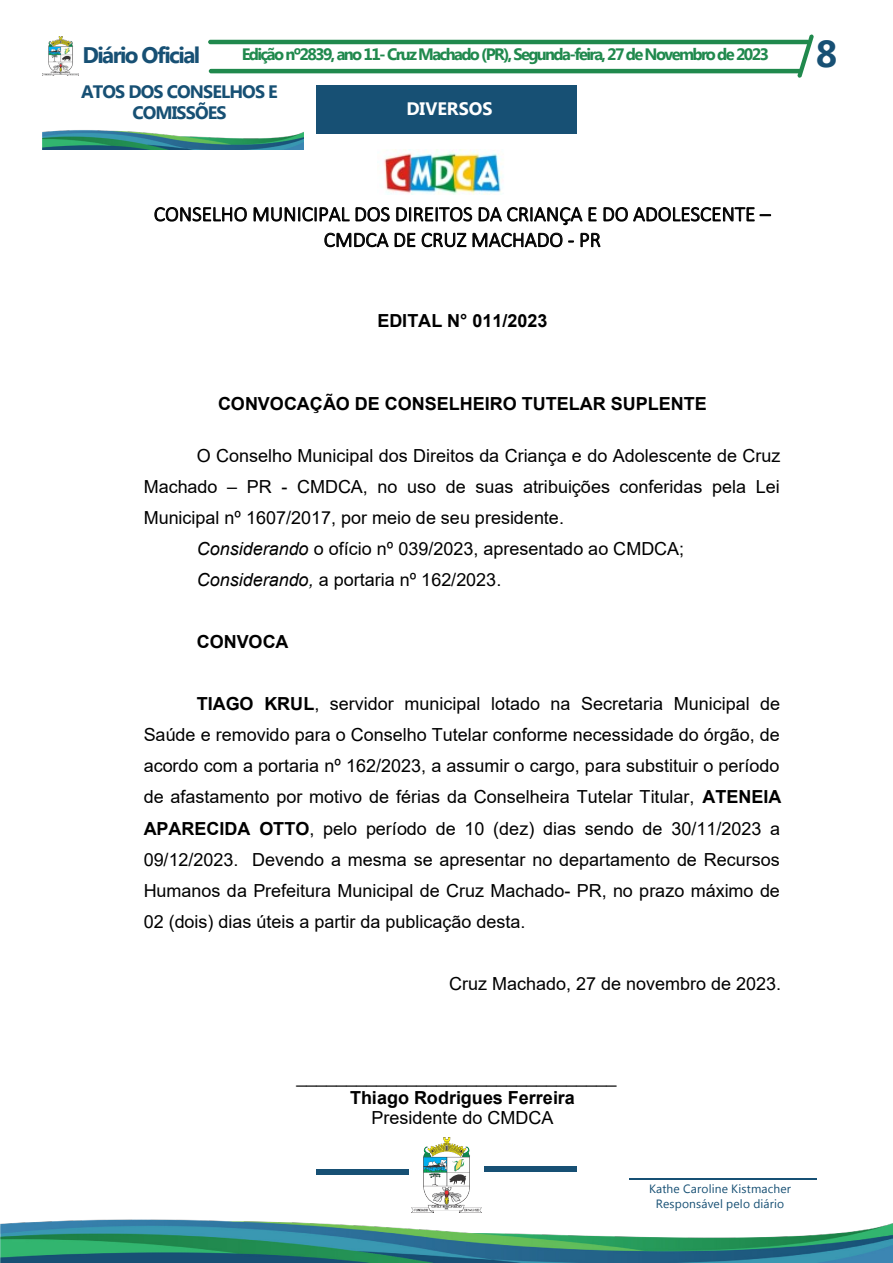
<style>
.page{position:relative;width:893px;height:1263px;background:#fff}
.page>*{position:absolute;margin:0;border:0;box-sizing:border-box;transform-origin:0 0}
.t1{font:700 37.5px "Myanmar Text";color:#175074}
.t2{font:700 22.5px "Myanmar Text";letter-spacing:-.07em;color:#175074}
.t3{font:300 21px/25.7px "Calibri";color:#000;text-align:center}
.t4{font:18px/31px "Arial";color:#000;text-align:justify}
.t5{font:700 18px "Arial";color:#000}
.t6{font:700 18px/21px "Myanmar Text";letter-spacing:-.05em;color:#175074;text-align:center}
.t7{font:700 18px "Myanmar Text";color:#fff}
.t8{font:700 16.5px "Myanmar Text";letter-spacing:-.1em;color:#20894d}
.t9{font:12px "Myanmar Text";letter-spacing:.015em;color:#175074}
.s1{font-style:italic}
.s2{font-weight:700}
</style>
<div class="page">
<hr style="left:208px;top:40px;width:602px;height:4px;background:#20894d;border-radius:2px">
<hr style="left:209px;top:69px;width:593px;height:4px;background:#20894d;border-radius:2px">
<img style="left:43px;top:37px;width:36px;height:38px">
<svg style="left:797px;top:34px;width:17px;height:44px"></svg>
<img style="left:0;top:1212px;width:893px;height:51px">
<svg style="left:316px;top:1169px;width:93px;height:6px"></svg>
<img style="left:411px;top:1137px;width:71px;height:75px">
<svg style="left:484px;top:1166px;width:93px;height:6px"></svg>
<img style="left:43px;top:130px;width:260px;height:20px">
<div style="left:316px;top:85px;width:261px;height:49px;background:#175074"></div>
<svg style="left:629px;top:1179px;width:187px;height:1px"></svg>
<img style="left:384px;top:150px;width:119px;height:45px">
<p class="t2" style="left:82px;top:42px;width:119px">Diário Oficial</p>
<p class="t8" style="left:242px;top:45px;width:529px">Edição nº2839, ano 11- Cruz Machado (PR), Segunda-feira, 27 de Novembro de 2023</p>
<p class="t1" style="left:816px;top:32px;width:23px">8</p>
<p class="t6" style="left:81px;top:81px;width:198px">ATOS DOS CONSELHOS E<br>COMISSÕES</p>
<p class="t7" style="left:406px;top:98px;width:88px">DIVERSOS</p>
<p class="t3" style="left:154px;top:203px;width:618px">CONSELHO MUNICIPAL DOS DIREITOS DA CRIANÇA E DO ADOLESCENTE –<br>CMDCA DE CRUZ MACHADO - PR</p>
<p class="t5" style="left:377px;top:311px;width:171px">EDITAL N° 011/2023</p>
<p class="t5" style="left:218px;top:394px;width:490px">CONVOCAÇÃO DE CONSELHEIRO TUTELAR SUPLENTE</p>
<p class="t4" style="left:197px;top:442px;width:585px">O Conselho Municipal dos Direitos da Criança e do Adolescente de Cruz</p>
<p class="t4" style="left:144px;top:473px;width:638px">Machado – PR - CMDCA, no uso de suas atribuições conferidas pela Lei</p>
<p class="t4" style="left:144px;top:504px;width:422px">Municipal nº 1607/2017, por meio de seu presidente.</p>
<p class="t4" style="left:197px;top:535px;width:489px"><span class="s1">Considerando</span> o ofício nº 039/2023, apresentado ao CMDCA;</p>
<p class="t4" style="left:197px;top:566px;width:306px"><span class="s1">Considerando,</span> a portaria nº 162/2023.</p>
<p class="t5" style="left:197px;top:632px;width:93px">CONVOCA</p>
<p class="t4" style="left:144px;top:690px;width:639px;text-indent:53px"><span class="s2">TIAGO KRUL</span>, servidor municipal lotado na Secretaria Municipal de Saúde e removido para o Conselho Tutelar conforme necessidade do órgão, de acordo com a portaria nº 162/2023, a assumir o cargo, para substituir o período de afastamento por motivo de férias da Conselheira Tutelar Titular, <span class="s2">ATENEIA APARECIDA OTTO</span>, pelo período de 10 (dez) dias sendo de 30/11/2023 a 09/12/2023. Devendo a mesma se apresentar no departamento de Recursos Humanos da Prefeitura Municipal de Cruz Machado- PR, no prazo máximo de 02 (dois) dias úteis a partir da publicação desta.</p>
<p class="t4" style="left:449px;top:969px;width:333px">Cruz Machado, 27 de novembro de 2023.</p>
<p class="t4" style="left:297px;top:1063px;width:321px">________________________________</p>
<p class="t5" style="left:350px;top:1088px;width:226px">Thiago Rodrigues Ferreira</p>
<p class="t4" style="left:372px;top:1104px;width:183px">Presidente do CMDCA</p>
<p class="t9" style="left:649px;top:1182px;width:144px">Kathe Caroline Kistmacher</p>
<p class="t9" style="left:656px;top:1197px;width:130px">Responsável pelo diário</p>
</div>
